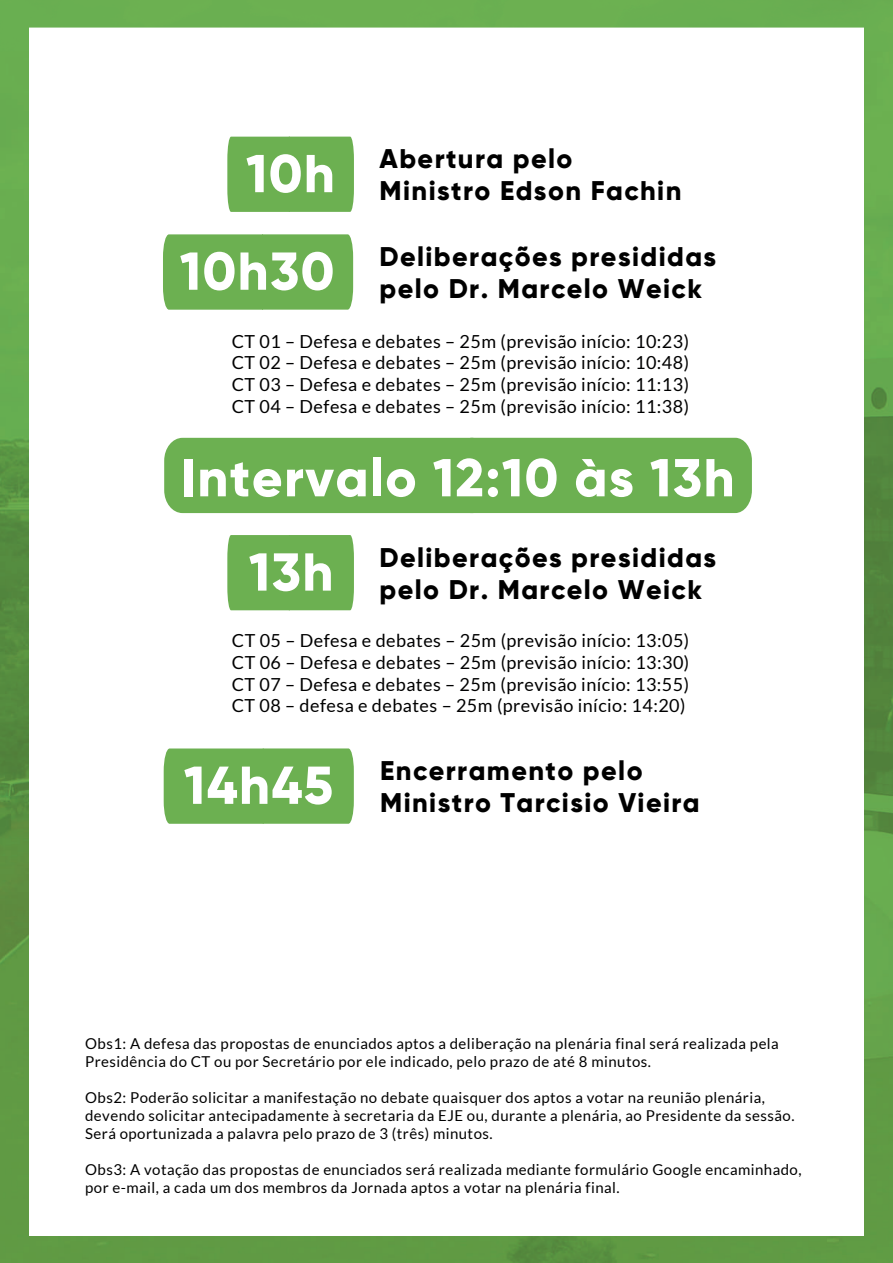
<style>
.page{position:relative;width:893px;height:1263px;background:#fff}
.page>*{position:absolute;margin:0;border:0;box-sizing:border-box;transform-origin:0 0}
.t1{font:800 53.25px "Gilroy";letter-spacing:.025em;color:#fff}
.t2{font:800 27px/32.4px "Gilroy";letter-spacing:.05em;color:#000}
.t3{font:18px/21.6px "Lato";letter-spacing:.025em;color:#000001;text-align:justify}
.t4{font:15px/18px "Lato";letter-spacing:.03em;color:#000001}
.s1{font-size:53.25px;color:#fff}
</style>
<div class="page">
<div style="left:0;top:0;width:893px;height:52px;background:#6aaf51"></div>
<img style="left:0;top:52px;width:52px;height:1211px">
<img style="left:841px;top:52px;width:52px;height:1211px">
<img style="left:52px;top:1236px;width:789px;height:27px">
<div style="left:29px;top:28px;width:835px;height:1207px;background:#fff"></div>
<div style="left:227px;top:137px;width:127px;height:75px;background:#6cb051"></div>
<div style="left:163px;top:234px;width:190px;height:76px;background:#6cb051"></div>
<div style="left:164px;top:438px;width:588px;height:75px;background:#6cb051"></div>
<div style="left:227px;top:535px;width:127px;height:75px;background:#6cb051"></div>
<div style="left:164px;top:748px;width:190px;height:76px;background:#6cb051"></div>
<h1 class="t1" style="left:246px;top:140px;width:90px">10h</h1>
<h2 class="t2" style="left:380px;top:142px;width:303px">Abertura pelo<br>Ministro Edson Fachin</h2>
<h1 class="t1" style="left:180px;top:238px;width:156px">10h30</h1>
<h2 class="t2" style="left:379px;top:240px;width:338px">Deliberações presididas pelo Dr. Marcelo Weick</h2>
<p class="t3" style="left:232px;top:330px;width:459px">CT 01 – Defesa e debates – 25m (previsão início: 10:23)<br>CT 02 – Defesa e debates – 25m (previsão início: 10:48)<br>CT 03 – Defesa e debates – 25m (previsão início: 11:13)<br>CT 04 – Defesa e debates – 25m (previsão início: 11:38)</p>
<h1 class="t1" style="left:181px;top:444px;width:555px">Intervalo 12:10 às 13h</h1>
<h2 class="t2" style="left:379px;top:541px;width:338px;text-indent:-131px"><span class="s1">13h</span> Deliberações presididas pelo Dr. Marcelo Weick</h2>
<p class="t3" style="left:232px;top:630px;width:459px">CT 05 – Defesa e debates – 25m (previsão início: 13:05)<br>CT 06 – Defesa e debates – 25m (previsão início: 13:30)<br>CT 07 – Defesa e debates – 25m (previsão início: 13:55)<br>CT 08 – defesa e debates – 25m (previsão início: 14:20)</p>
<h1 class="t1" style="left:184px;top:752px;width:151px">14h45</h1>
<h2 class="t2" style="left:380px;top:754px;width:321px">Encerramento pelo<br>Ministro Tarcisio Vieira</h2>
<p class="t4" style="left:85px;top:1034px;width:695px">Obs1: A defesa das propostas de enunciados aptos a deliberação na plenária final será realizada pela<br>Presidência do CT ou por Secretário por ele indicado, pelo prazo de até 8 minutos.</p>
<p class="t4" style="left:85px;top:1088px;width:711px">Obs2: Poderão solicitar a manifestação no debate quaisquer dos aptos a votar na reunião plenária, devendo solicitar antecipadamente à secretaria da EJE ou, durante a plenária, ao Presidente da sessão.<br>Será oportunizada a palavra pelo prazo de 3 (três) minutos.</p>
<p class="t4" style="left:85px;top:1160px;width:718px">Obs3: A votação das propostas de enunciados será realizada mediante formulário Google encaminhado, por e-mail, a cada um dos membros da Jornada aptos a votar na plenária final.</p>
</div>
